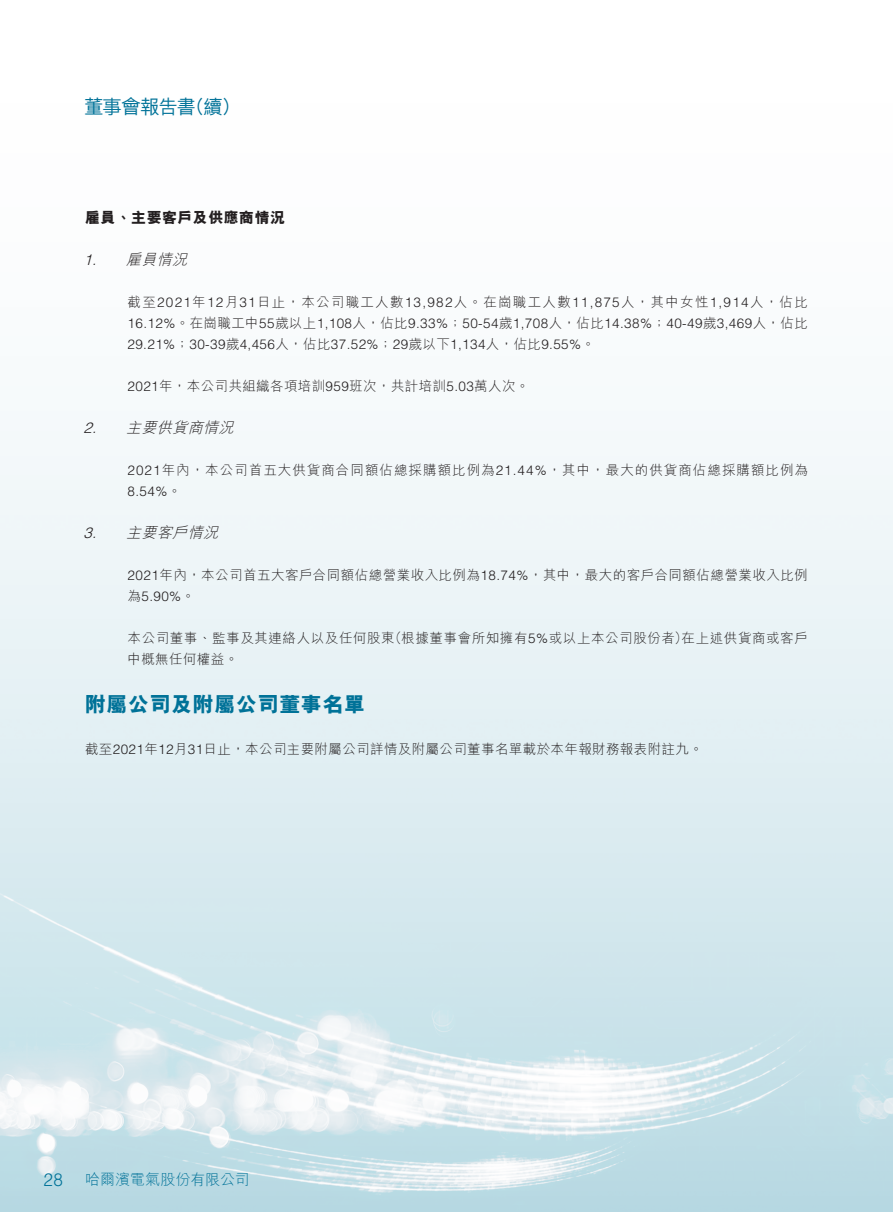
<style>
.page{position:relative;width:893px;height:1212px;background:#fff}
.page>*{position:absolute;margin:0;border:0;box-sizing:border-box;transform-origin:0 0}
.t1{font:800 21px "M Hei HK";letter-spacing:.03em;color:#007298}
.t2{font:500 19.5px "M Hei HK";letter-spacing:-.055em;color:#007298}
.t3{font:italic 300 15px "M Hei HK";color:#231f20}
.t4{font:300 15px "M Hei HK";color:#007298}
.t5{font:800 15px "M Hei HK";letter-spacing:.03em;color:#231f20}
.t6{font:300 13.5px/21px "M Hei HK";letter-spacing:.045em;color:#231f20}
.t7{font:300 13.5px/21px "Helvetica LT Std";letter-spacing:.03em;color:#231f20}
.t8{font:300 13.5px "M Hei HK";letter-spacing:.095em;color:#231f20}
.t9{font:300 13.5px "M Hei HK";letter-spacing:.075em;color:#231f20}
.s1{font-family:"Helvetica LT Std"}
.s2{font-family:"M Hei HK"}
.s3{font-family:"Helvetica LT Std";font-size:18px}
</style>
<div class="page">
<img style="left:0;top:431px;width:893px;height:781px">
<h2 class="t2" style="left:84px;top:93px;width:159px">董事會報告書（續）</h2>
<p class="t5" style="left:85px;top:210px;width:202px">雇員、主要客戶及供應商情況</p>
<p class="t3" style="left:83px;top:252px;width:109px"><span class="s1">1.</span> 雇員情況</p>
<p class="t8" style="left:128px;top:296px;width:682px">截至<span class="s1">2021</span>年<span class="s1">12</span>月<span class="s1">31</span>日止，本公司職工人數<span class="s1">13,982</span>人。在崗職工人數<span class="s1">11,875</span>人，其中女性<span class="s1">1,914</span>人，佔比</p>
<p class="t7" style="left:128px;top:313px;width:682px">16.12%<span class="s2">。在崗職工中</span>55<span class="s2">歲以上</span>1,108<span class="s2">人，佔比</span>9.33%<span class="s2">；</span>50-54<span class="s2">歲</span>1,708<span class="s2">人，佔比</span>14.38%<span class="s2">；</span>40-49<span class="s2">歲</span>3,469<span class="s2">人，佔比<br></span>29.21%<span class="s2">；</span>30-39<span class="s2">歲</span>4,456<span class="s2">人，佔比</span>37.52%<span class="s2">；</span>29<span class="s2">歲以下</span>1,134<span class="s2">人，佔比</span>9.55%<span class="s2">。</span></p>
<p class="t6" style="left:128px;top:376px;width:403px"><span class="s1">2021</span>年，本公司共組織各項培訓<span class="s1">959</span>班次，共計培訓<span class="s1">5.03</span>萬人次。</p>
<p class="t3" style="left:83px;top:420px;width:156px"><span class="s1">2.</span> 主要供貨商情況</p>
<p class="t9" style="left:128px;top:464px;width:682px"><span class="s1">2021</span>年內，本公司首五大供貨商合同額佔總採購額比例為<span class="s1">21.44%</span>，其中，最大的供貨商佔總採購額比例為</p>
<p class="t7" style="left:128px;top:481px;width:55px">8.54%<span class="s2">。</span></p>
<p class="t3" style="left:83px;top:525px;width:140px"><span class="s1">3.</span> 主要客戶情況</p>
<p class="t6" style="left:128px;top:565px;width:682px"><span class="s1">2021</span>年內，本公司首五大客戶合同額佔總營業收入比例為<span class="s1">18.74%</span>，其中，最大的客戶合同額佔總營業收入比例</p>
<p class="t7" style="left:128px;top:586px;width:69px"><span class="s2">為</span>5.90%<span class="s2">。</span></p>
<p class="t6" style="left:128px;top:628px;width:682px">本公司董事、監事及其連絡人以及任何股東（根據董事會所知擁有<span class="s1">5%</span>或以上本公司股份者）在上述供貨商或客戶中概無任何權益。</p>
<h1 class="t1" style="left:85px;top:694px;width:282px">附屬公司及附屬公司董事名單</h1>
<p class="t6" style="left:85px;top:739px;width:619px">截至<span class="s1">2021</span>年<span class="s1">12</span>月<span class="s1">31</span>日止，本公司主要附屬公司詳情及附屬公司董事名單載於本年報財務報表附註九。</p>
<p class="t4" style="left:43px;top:1171px;width:208px"><span class="s3">28</span> 哈爾濱電氣股份有限公司</p>
</div>
